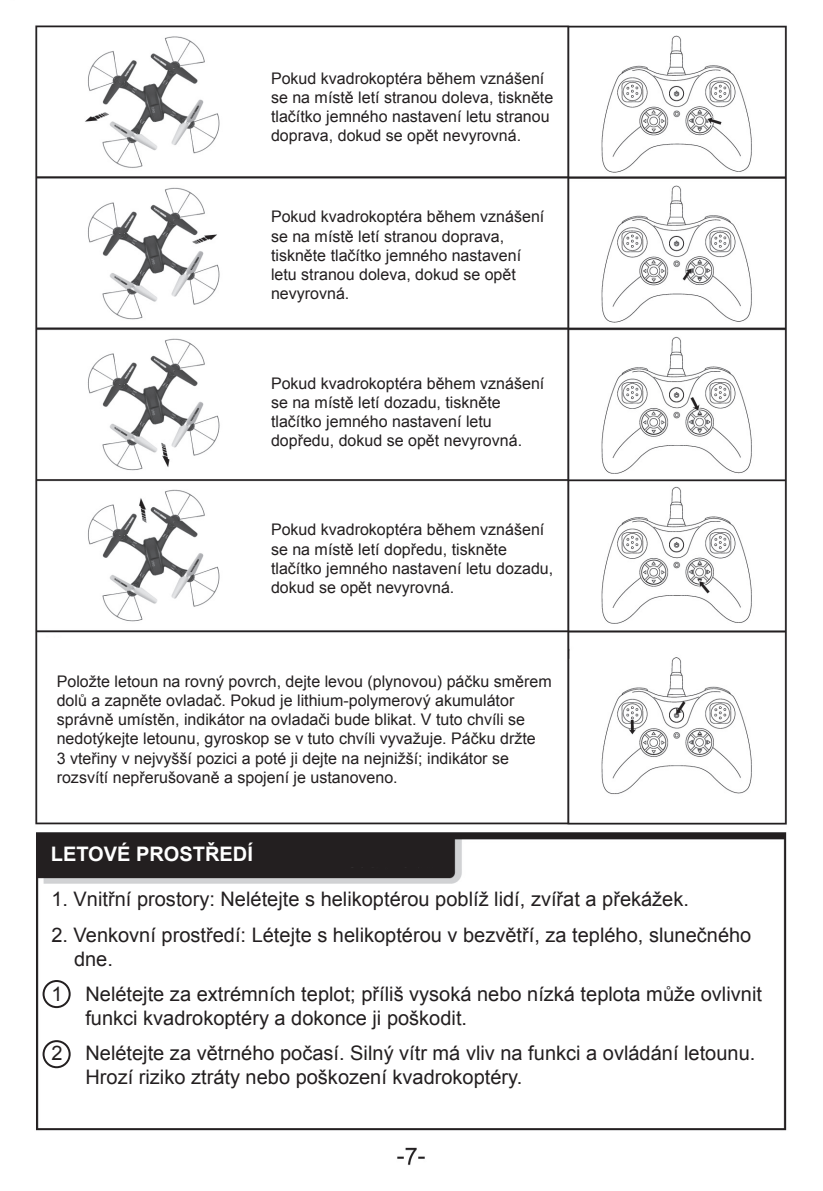
<style>
.page{position:relative;width:823px;height:1191px;background:#fff}
.page>*{position:absolute;margin:0;border:0;box-sizing:border-box;transform-origin:0 0}
.t1{font:20px/24px "Arial";color:#231f20}
.t2{font:700 20px "Arial";color:#fff}
.t3{font:16px/19.2px "Arial";color:#231f20}
</style>
<div class="page">
<img style="left:35px;top:25px;width:752px;height:1141px">
<div style="left:244px;top:40px;width:320px;height:130px;background:#fff"></div>
<div style="left:244px;top:193px;width:320px;height:130px;background:#fff"></div>
<div style="left:244px;top:346px;width:320px;height:131px;background:#fff"></div>
<div style="left:244px;top:490px;width:320px;height:131px;background:#fff"></div>
<div style="left:43px;top:638px;width:521px;height:177px;background:#fff"></div>
<div style="left:43px;top:884px;width:722px;height:241px;background:#fff"></div>
<div style="left:43px;top:835px;width:406px;height:32px;background:#231f20"></div>
<div style="left:43px;top:980px;width:28px;height:28px;border:2px solid #231f20;border-radius:50%"></div>
<div style="left:43px;top:1040px;width:28px;height:28px;border:2px solid #231f20;border-radius:50%"></div>
<p class="t3" style="left:271px;top:69px;width:283px">Pokud kvadrokoptéra během vznášení se na místě letí stranou doleva, tiskněte tlačítko jemného nastavení letu stranou doprava, dokud se opět nevyrovná.</p>
<p class="t3" style="left:271px;top:207px;width:275px">Pokud kvadrokoptéra během vznášení se na místě letí stranou doprava, tiskněte tlačítko jemného nastavení letu stranou doleva, dokud se opět nevyrovná.</p>
<p class="t3" style="left:271px;top:373px;width:275px">Pokud kvadrokoptéra během vznášení se na místě letí dozadu, tiskněte tlačítko jemného nastavení letu dopředu, dokud se opět nevyrovná.</p>
<p class="t3" style="left:271px;top:520px;width:283px">Pokud kvadrokoptéra během vznášení se na místě letí dopředu, tiskněte tlačítko jemného nastavení letu dozadu, dokud se opět nevyrovná.</p>
<p class="t3" style="left:57px;top:672px;width:496px">Položte letoun na rovný povrch, dejte levou (plynovou) páčku směrem dolů a zapněte ovladač. Pokud je lithium-polymerový akumulátor správně umístěn, indikátor na ovladači bude blikat. V tuto chvíli se nedotýkejte letounu, gyroskop se v tuto chvíli vyvažuje. Páčku držte<br>3 vteřiny v nejvyšší pozici a poté ji dejte na nejnižší; indikátor se rozsvítí nepřerušovaně a spojení je ustanoveno.</p>
<p class="t2" style="left:51px;top:841px;width:203px">LETOVÉ PROSTŘEDÍ</p>
<p class="t1" style="left:51px;top:887px;width:638px">1. Vnitřní prostory: Nelétejte s helikoptérou poblíž lidí, zvířat a překážek.</p>
<p class="t1" style="left:74px;top:923px;width:678px;text-indent:-23px">2. Venkovní prostředí: Létejte s helikoptérou v bezvětří, za teplého, slunečného dne.</p>
<p class="t1" style="left:85px;top:982px;width:677px;text-indent:-34px">1 Nelétejte za extrémních teplot; příliš vysoká nebo nízká teplota může ovlivnit funkci kvadrokoptéry a dokonce ji poškodit.</p>
<p class="t1" style="left:85px;top:1041px;width:671px;text-indent:-34px">2 Nelétejte za větrného počasí. Silný vítr má vliv na funkci a ovládání letounu.<br>Hrozí riziko ztráty nebo poškození kvadrokoptéry.</p>
</div>
